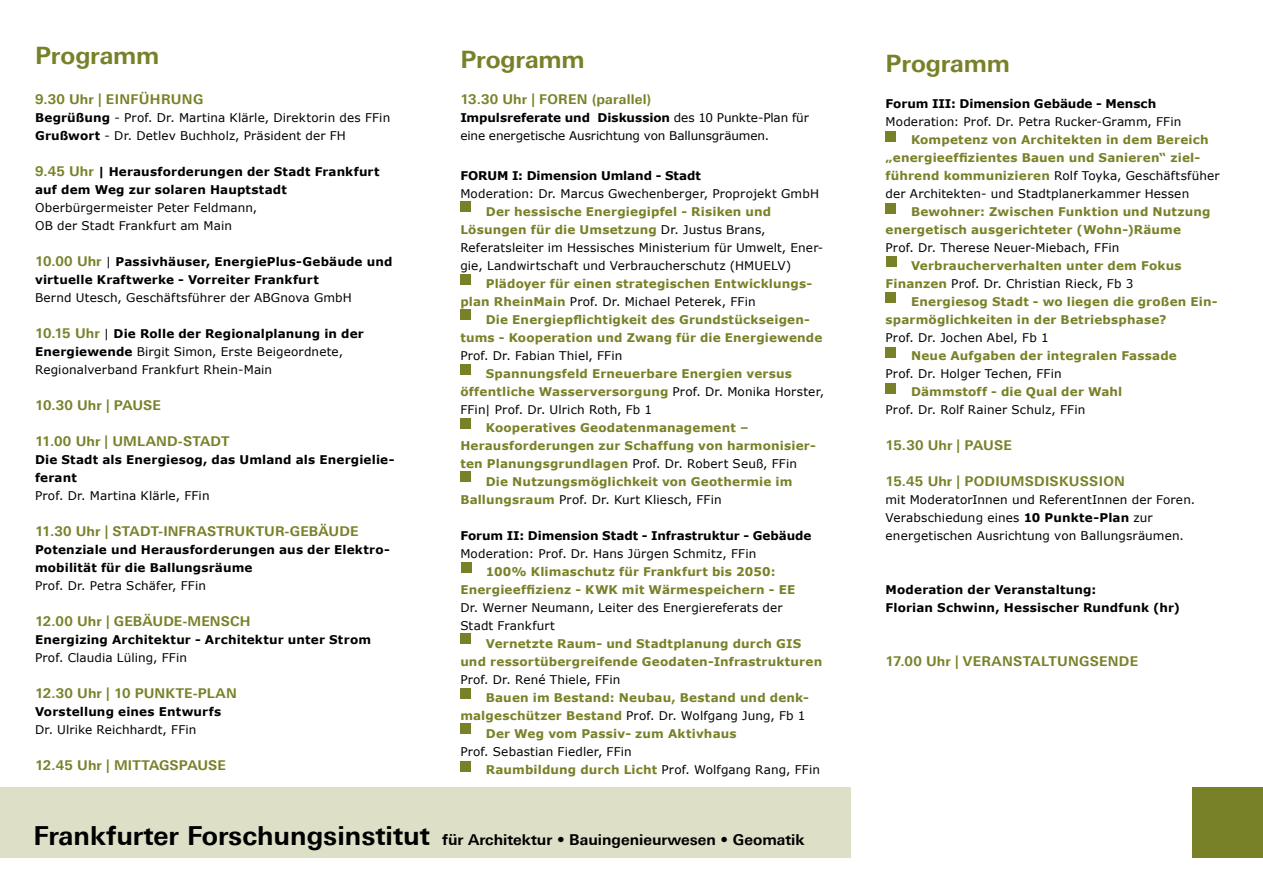
<style>
.page{position:relative;width:1263px;height:893px;background:#fff}
.page>*{position:absolute;margin:0;border:0;box-sizing:border-box;transform-origin:0 0}
.t1{font:700 24px "Linotype Univers 630";letter-spacing:-.005em;color:#798128}
.t2{font:700 15px "Linotype Univers 630";color:#000}
.t3{font:700 13.5px "Linotype Univers 630";letter-spacing:.01em;color:#798128}
.t4{font:12px/18px "Verdana";letter-spacing:.01em;color:#000}
.t5{font:700 12px/18px "Verdana";letter-spacing:.015em;color:#798128}
.t6{font:700 12px/18px "Verdana";letter-spacing:.015em;color:#000}
.t7{font:700 12px "Verdana";letter-spacing:-.005em;color:#000}
.t8{font:12px/18px "Verdana";letter-spacing:-.01em;color:#000}
.s1{font-weight:700}
.s2{font-family:"Linotype Univers 630";font-size:13.5px;color:#798128}
.s3{font-weight:400}
.s4{font-family:"Linotype Univers 630";font-weight:700;font-size:13.5px;color:#798128}
.s5{font-weight:700;color:#798128}
.s6{font-weight:400;color:#000}
.s7{font-size:26.25px}
</style>
<div class="page">
<div style="left:0;top:788px;width:850px;height:70px;background:#dddfc7"></div>
<div style="left:1193px;top:788px;width:70px;height:70px;background:#798128"></div>
<div style="left:460px;top:202px;width:11px;height:10px;background:#798128"></div>
<div style="left:460px;top:274px;width:11px;height:11px;background:#798128"></div>
<div style="left:460px;top:309px;width:11px;height:11px;background:#798128"></div>
<div style="left:460px;top:365px;width:11px;height:10px;background:#798128"></div>
<div style="left:460px;top:418px;width:11px;height:10px;background:#798128"></div>
<div style="left:461px;top:562px;width:10px;height:11px;background:#798128"></div>
<div style="left:460px;top:634px;width:11px;height:10px;background:#798128"></div>
<div style="left:460px;top:688px;width:11px;height:11px;background:#798128"></div>
<div style="left:460px;top:724px;width:11px;height:10px;background:#798128"></div>
<div style="left:460px;top:761px;width:11px;height:11px;background:#798128"></div>
<div style="left:885px;top:383px;width:11px;height:11px;background:#798128"></div>
<div style="left:885px;top:347px;width:11px;height:11px;background:#798128"></div>
<div style="left:885px;top:292px;width:11px;height:11px;background:#798128"></div>
<div style="left:886px;top:256px;width:10px;height:11px;background:#798128"></div>
<div style="left:885px;top:203px;width:11px;height:11px;background:#798128"></div>
<div style="left:885px;top:131px;width:11px;height:10px;background:#798128"></div>
<div style="left:460px;top:472px;width:11px;height:10px;background:#798128"></div>
<h1 class="t1" style="left:35px;top:41px;width:126px">Programm</h1>
<p class="t3" style="left:35px;top:91px;width:170px">9.30 Uhr | EINFÜHRUNG</p>
<p class="t4" style="left:35px;top:108px;width:357px"><span class="s1">Begrüßung</span> - Prof. Dr. Martina Klärle, Direktorin des FFin<br><span class="s1">Grußwort</span> - Dr. Detlev Buchholz, Präsident der FH</p>
<p class="t6" style="left:35px;top:162px;width:346px"><span class="s2">9.45 Uhr</span> | Herausforderungen der Stadt Frankfurt auf dem Weg zur solaren Hauptstadt</p>
<p class="t4" style="left:35px;top:198px;width:224px">Oberbürgermeister Peter Feldmann,<br>OB der Stadt Frankfurt am Main</p>
<p class="t6" style="left:35px;top:252px;width:359px"><span class="s2">10.00 Uhr</span> <span class="s3">|</span> Passivhäuser, EnergiePlus-Gebäude und virtuelle Kraftwerke - Vorreiter Frankfurt</p>
<p class="t4" style="left:35px;top:288px;width:318px">Bernd Utesch, Geschäftsführer der ABGnova GmbH</p>
<p class="t4" style="left:35px;top:324px;width:330px"><span class="s4">10.15 Uhr</span> | <span class="s1">Die Rolle der Regionalplanung in der<br>Energiewende</span> Birgit Simon, Erste Beigeordnete,<br>Regionalverband Frankfurt Rhein-Main</p>
<p class="t3" style="left:35px;top:397px;width:127px">10.30 Uhr | PAUSE</p>
<p class="t3" style="left:35px;top:433px;width:196px">11.00 Uhr | UMLAND-STADT</p>
<p class="t6" style="left:35px;top:450px;width:361px">Die Stadt als Energiesog, das Umland als Energielie&shy;ferant</p>
<p class="t4" style="left:35px;top:486px;width:176px">Prof. Dr. Martina Klärle, FFin</p>
<p class="t3" style="left:35px;top:523px;width:325px">11.30 Uhr | STADT-INFRASTRUKTUR-GEBÄUDE</p>
<p class="t6" style="left:35px;top:540px;width:356px">Potenziale und Herausforderungen aus der Elektro&shy;mobilität für die Ballungsräume</p>
<p class="t4" style="left:35px;top:576px;width:172px">Prof. Dr. Petra Schäfer, FFin</p>
<p class="t3" style="left:35px;top:613px;width:217px">12.00 Uhr | GEBÄUDE-MENSCH</p>
<p class="t6" style="left:35px;top:630px;width:337px">Energizing Architektur - Architektur unter Strom</p>
<p class="t4" style="left:35px;top:648px;width:154px">Prof. Claudia Lüling, FFin</p>
<p class="t3" style="left:35px;top:685px;width:203px">12.30 Uhr | 10 PUNKTE-PLAN</p>
<p class="t6" style="left:35px;top:702px;width:188px">Vorstellung eines Entwurfs</p>
<p class="t4" style="left:35px;top:720px;width:163px">Dr. Ulrike Reichhardt, FFin</p>
<p class="t3" style="left:35px;top:757px;width:192px">12.45 Uhr | MITTAGSPAUSE</p>
<h1 class="t1" style="left:460px;top:45px;width:126px">Programm</h1>
<p class="t3" style="left:460px;top:91px;width:192px">13.30 Uhr | FOREN (parallel)</p>
<p class="t8" style="left:460px;top:108px;width:350px"><span class="s1">Impulsreferate und Diskussion</span> des 10 Punkte-Plan für eine energetische Ausrichtung von Ballunsgräumen.</p>
<p class="t7" style="left:460px;top:167px;width:242px">FORUM I: Dimension Umland - Stadt</p>
<p class="t4" style="left:460px;top:185px;width:360px">Moderation: Dr. Marcus Gwechenberger, Proprojekt GmbH</p>
<p class="t4" style="left:460px;top:203px;width:365px;text-indent:26px"><span class="s5">Der hessische Energiegipfel - Risiken und Lösungen für die Umsetzung</span> Dr. Justus Brans, Referatsleiter im Hessisches Ministerium für Umwelt, Ener&shy;gie, Landwirtschaft und Verbraucherschutz (HMUELV)</p>
<p class="t5" style="left:460px;top:274px;width:353px;text-indent:26px">Plädoyer für einen strategischen Entwicklungs&shy;plan RheinMain <span class="s6">Prof. Dr. Michael Peterek, FFin</span></p>
<p class="t5" style="left:460px;top:310px;width:364px;text-indent:26px">Die Energiepflichtigkeit des Grundstückseigen&shy;tums - Kooperation und Zwang für die Energiewende</p>
<p class="t4" style="left:460px;top:347px;width:164px">Prof. Dr. Fabian Thiel, FFin</p>
<p class="t5" style="left:460px;top:364px;width:365px;text-indent:26px">Spannungsfeld Erneuerbare Energien versus öffentliche Wasserversorgung <span class="s6">Prof. Dr. Monika Horster,<br>FFin| Prof. Dr. Ulrich Roth, Fb 1</span></p>
<p class="t5" style="left:486px;top:418px;width:264px">Kooperatives Geodatenmanagement –</p>
<p class="t5" style="left:460px;top:436px;width:357px">Herausforderungen zur Schaffung von harmonisier-</p>
<p class="t4" style="left:460px;top:455px;width:338px"><span class="s5">ten Planungsgrundlagen</span> Prof. Dr. Robert Seuß, FFin</p>
<p class="t5" style="left:486px;top:472px;width:308px">Die Nutzungsmöglichkeit von Geothermie im</p>
<p class="t4" style="left:460px;top:491px;width:263px"><span class="s5">Ballungsraum</span> Prof. Dr. Kurt Kliesch, FFin</p>
<p class="t7" style="left:460px;top:527px;width:353px">Forum II: Dimension Stadt - Infrastruktur - Gebäude</p>
<p class="t4" style="left:460px;top:545px;width:297px">Moderation: Prof. Dr. Hans Jürgen Schmitz, FFin</p>
<p class="t5" style="left:460px;top:562px;width:336px;text-align:center">100% Klimaschutz für Frankfurt bis 2050:<br>Energieeffizienz - KWK mit Wärmespeichern - EE</p>
<p class="t4" style="left:460px;top:599px;width:324px">Dr. Werner Neumann, Leiter des Energiereferats der<br>Stadt Frankfurt</p>
<p class="t5" style="left:460px;top:634px;width:363px;text-align:center">Vernetzte Raum- und Stadtplanung durch GIS<br>und ressortübergreifende Geodaten-Infrastrukturen</p>
<p class="t4" style="left:460px;top:671px;width:162px">Prof. Dr. René Thiele, FFin</p>
<p class="t5" style="left:486px;top:688px;width:324px">Bauen im Bestand: Neubau, Bestand und denk-</p>
<p class="t4" style="left:460px;top:707px;width:347px"><span class="s5">malgeschützer Bestand</span> Prof. Dr. Wolfgang Jung, Fb 1</p>
<p class="t5" style="left:486px;top:724px;width:252px">Der Weg vom Passiv- zum Aktivhaus</p>
<p class="t4" style="left:486px;top:743px;width:336px;text-indent:-26px">Prof. Sebastian Fiedler, FFin<br><span class="s5">Raumbildung durch Licht</span> Prof. Wolfgang Rang, FFin</p>
<p class="t2" style="left:33px;top:830px;width:773px"><span class="s7">Frankfurter Forschungsinstitut</span> für Architektur • Bauingenieurwesen • Geomatik</p>
<h1 class="t1" style="left:885px;top:49px;width:126px">Programm</h1>
<p class="t7" style="left:885px;top:95px;width:272px">Forum III: Dimension Gebäude - Mensch</p>
<p class="t4" style="left:885px;top:113px;width:297px">Moderation: Prof. Dr. Petra Rucker-Gramm, FFin</p>
<p class="t5" style="left:885px;top:130px;width:335px;text-indent:26px">Kompetenz von Architekten in dem Bereich „energieeffizientes Bauen und Sanieren“ ziel&shy;führend kommunizieren <span class="s6">Rolf Toyka, Geschäftsfüher der Architekten- und Stadtplanerkammer Hessen</span></p>
<p class="t5" style="left:885px;top:202px;width:326px;text-indent:26px">Bewohner: Zwischen Funktion und Nutzung energetisch ausgerichteter (Wohn-)Räume</p>
<p class="t4" style="left:885px;top:239px;width:235px">Prof. Dr. Therese Neuer-Miebach, FFin</p>
<p class="t5" style="left:885px;top:256px;width:297px;text-indent:26px">Verbraucherverhalten unter dem Fokus<br>Finanzen <span class="s6">Prof. Dr. Christian Rieck, Fb 3</span></p>
<p class="t5" style="left:885px;top:292px;width:334px;text-indent:26px">Energiesog Stadt - wo liegen die großen Ein&shy;sparmöglichkeiten in der Betriebsphase?</p>
<p class="t4" style="left:885px;top:329px;width:165px">Prof. Dr. Jochen Abel, Fb 1</p>
<p class="t5" style="left:911px;top:346px;width:267px">Neue Aufgaben der integralen Fassade</p>
<p class="t4" style="left:885px;top:365px;width:178px">Prof. Dr. Holger Techen, FFin</p>
<p class="t5" style="left:911px;top:382px;width:213px">Dämmstoff - die Qual der Wahl</p>
<p class="t4" style="left:885px;top:401px;width:201px">Prof. Dr. Rolf Rainer Schulz, FFin</p>
<p class="t3" style="left:885px;top:437px;width:128px">15.30 Uhr | PAUSE</p>
<p class="t3" style="left:885px;top:473px;width:241px">15.45 Uhr | PODIUMSDISKUSSION</p>
<p class="t4" style="left:885px;top:491px;width:311px">mit ModeratorInnen und ReferentInnen der Foren.<br>Verabschiedung eines <span class="s1">10 Punkte-Plan</span> zur energetischen Ausrichtung von Ballungsräumen.</p>
<p class="t6" style="left:885px;top:580px;width:296px">Moderation der Veranstaltung:<br>Florian Schwinn, Hessischer Rundfunk (hr)</p>
<p class="t3" style="left:885px;top:653px;width:254px">17.00 Uhr | VERANSTALTUNGSENDE</p>
</div>
